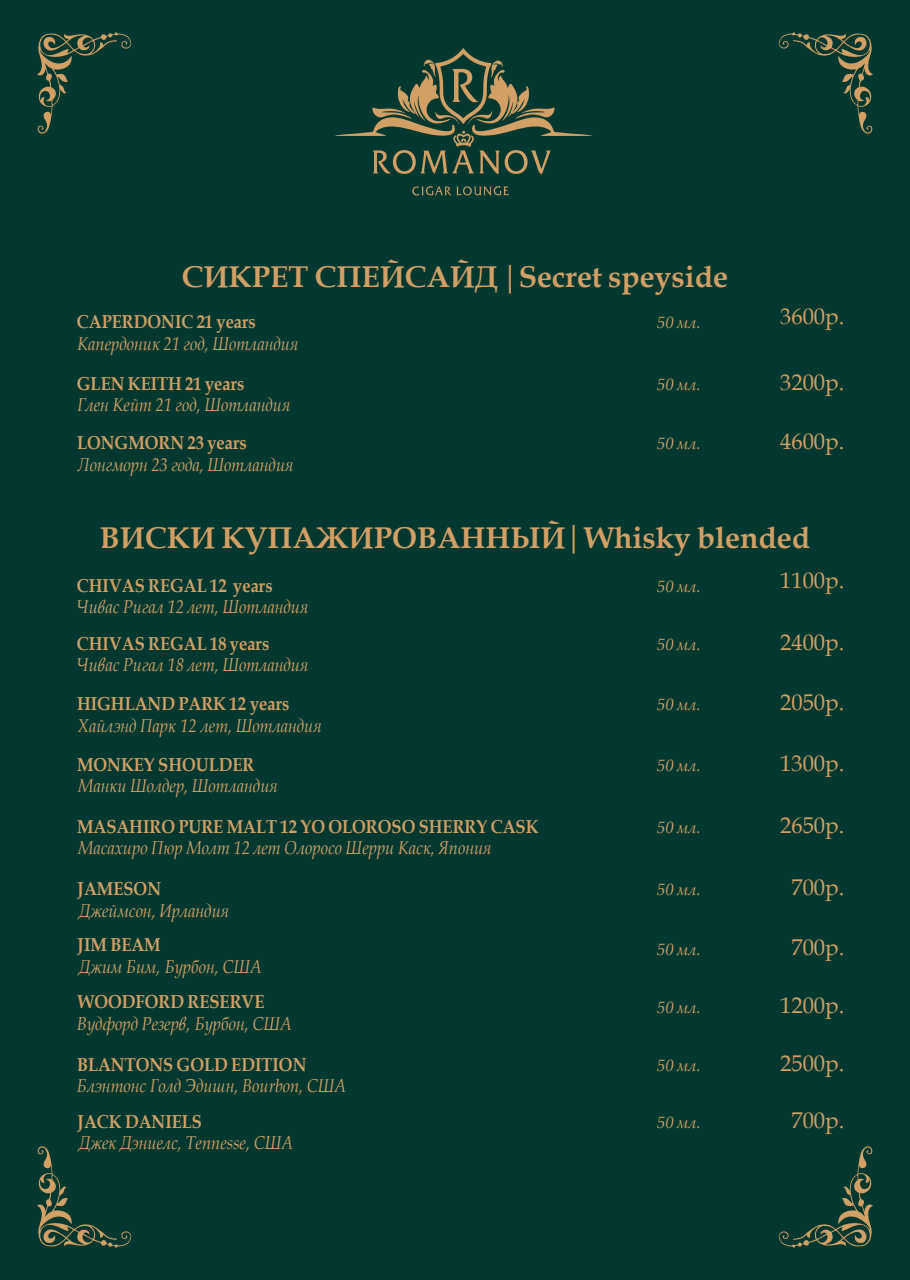
<style>
.page{position:relative;width:910px;height:1280px;background:#02382f}
.page>*{position:absolute;margin:0;border:0;box-sizing:border-box;transform-origin:0 0}
.t1{font:700 30px "Book Antiqua";color:#d29f65}
.t2{font:22.8px "Book Antiqua";color:#d29f65}
.t3{font:italic 18.75px "Book Antiqua";color:#d29f65;scale:.88 1}
.t4{font:700 18.75px "Book Antiqua";color:#d29f65;scale:.88 1}
.t5{font:italic 16.65px "Book Antiqua";color:#d29f65}
.s1{font-weight:400}
</style>
<div class="page">
<svg style="left:778px;top:1146px;width:95px;height:102px"></svg>
<svg style="left:37px;top:1146px;width:95px;height:102px"></svg>
<svg style="left:778px;top:32px;width:95px;height:102px"></svg>
<svg style="left:37px;top:32px;width:95px;height:102px"></svg>
<svg style="left:412px;top:186px;width:97px;height:10px"></svg>
<svg style="left:334px;top:48px;width:259px;height:126px"></svg>
<h1 class="t1" style="left:182px;top:256px;width:548px">СИКРЕТ СПЕЙСАЙД<span class="s1">|</span>Secret speyside</h1>
<p class="t4" style="left:77px;top:309px;width:205px">CAPERDONIC 21 years</p>
<p class="t5" style="left:657px;top:311px;width:45px">50 мл.</p>
<p class="t2" style="left:780px;top:300px;width:66px">3600р.</p>
<p class="t3" style="left:77px;top:330px;width:253px">Капердоник 21 год, Шотландия</p>
<p class="t4" style="left:77px;top:371px;width:192px">GLEN KEITH 21 years</p>
<p class="t5" style="left:657px;top:372px;width:45px">50 мл.</p>
<p class="t2" style="left:780px;top:366px;width:66px">3200р.</p>
<p class="t3" style="left:77px;top:392px;width:244px">Глен Кейт 21 год, Шотландия</p>
<p class="t4" style="left:77px;top:430px;width:194px">LONGMORN 23 years</p>
<p class="t5" style="left:657px;top:432px;width:45px">50 мл.</p>
<p class="t2" style="left:780px;top:426px;width:66px">4600р.</p>
<p class="t3" style="left:78px;top:451px;width:246px">Лонгморн 23 года, Шотландия</p>
<h1 class="t1" style="left:100px;top:518px;width:712px">ВИСКИ КУПАЖИРОВАННЫЙ<span class="s1">|</span>Whisky blended</h1>
<p class="t4" style="left:77px;top:573px;width:224px">CHIVAS REGAL 12 years</p>
<p class="t5" style="left:657px;top:575px;width:45px">50 мл.</p>
<p class="t2" style="left:780px;top:564px;width:66px">1100р.</p>
<p class="t3" style="left:77px;top:594px;width:265px">Чивас Ригал 12 лет, Шотландия</p>
<p class="t4" style="left:77px;top:631px;width:220px">CHIVAS REGAL 18 years</p>
<p class="t5" style="left:657px;top:632px;width:45px">50 мл.</p>
<p class="t2" style="left:780px;top:626px;width:66px">2400р.</p>
<p class="t3" style="left:77px;top:652px;width:265px">Чивас Ригал 18 лет, Шотландия</p>
<p class="t4" style="left:77px;top:690px;width:243px">HIGHLAND PARK 12 years</p>
<p class="t5" style="left:657px;top:692px;width:45px">50 мл.</p>
<p class="t2" style="left:780px;top:686px;width:66px">2050р.</p>
<p class="t3" style="left:77px;top:712px;width:279px">Хайлэнд Парк 12 лет, Шотландия</p>
<p class="t4" style="left:77px;top:751px;width:203px">MONKEY SHOULDER</p>
<p class="t5" style="left:657px;top:753px;width:45px">50 мл.</p>
<p class="t2" style="left:780px;top:747px;width:66px">1300р.</p>
<p class="t3" style="left:78px;top:773px;width:229px">Манки Шолдер, Шотландия</p>
<p class="t4" style="left:77px;top:814px;width:526px">MASAHIRO PURE MALT 12 YO OLOROSO SHERRY CASK</p>
<p class="t5" style="left:657px;top:815px;width:45px">50 мл.</p>
<p class="t2" style="left:780px;top:809px;width:66px">2650р.</p>
<p class="t3" style="left:78px;top:835px;width:472px">Масахиро Пюр Молт 12 лет Олоросо Шерри Каск, Япония</p>
<p class="t4" style="left:78px;top:876px;width:96px">JAMESON</p>
<p class="t5" style="left:657px;top:878px;width:45px">50 мл.</p>
<p class="t2" style="left:791px;top:871px;width:54px">700р.</p>
<p class="t3" style="left:79px;top:897px;width:172px">Джеймсон, Ирландия</p>
<p class="t4" style="left:78px;top:931px;width:96px">JIM BEAM</p>
<p class="t3" style="left:79px;top:953px;width:210px">Джим Бим, Бурбон, США</p>
<p class="t5" style="left:657px;top:937px;width:45px">50 мл.</p>
<p class="t2" style="left:791px;top:931px;width:54px">700р.</p>
<p class="t4" style="left:78px;top:989px;width:214px">WOODFORD RESERVE</p>
<p class="t5" style="left:657px;top:995px;width:45px">50 мл.</p>
<p class="t2" style="left:780px;top:989px;width:66px">1200р.</p>
<p class="t3" style="left:77px;top:1011px;width:246px">Вудфорд Резерв, Бурбон, США</p>
<p class="t4" style="left:77px;top:1052px;width:262px">BLANTONS GOLD EDITION</p>
<p class="t5" style="left:657px;top:1053px;width:45px">50 мл.</p>
<p class="t2" style="left:780px;top:1047px;width:66px">2500р.</p>
<p class="t3" style="left:77px;top:1073px;width:308px">Блэнтонс Голд Эдишн, Bourbon, США</p>
<p class="t4" style="left:78px;top:1108px;width:143px">JACK DANIELS</p>
<p class="t5" style="left:657px;top:1110px;width:45px">50 мл.</p>
<p class="t2" style="left:791px;top:1104px;width:54px">700р.</p>
<p class="t3" style="left:79px;top:1129px;width:245px">Джек Дэниелс, Tennesse, США</p>
</div>
